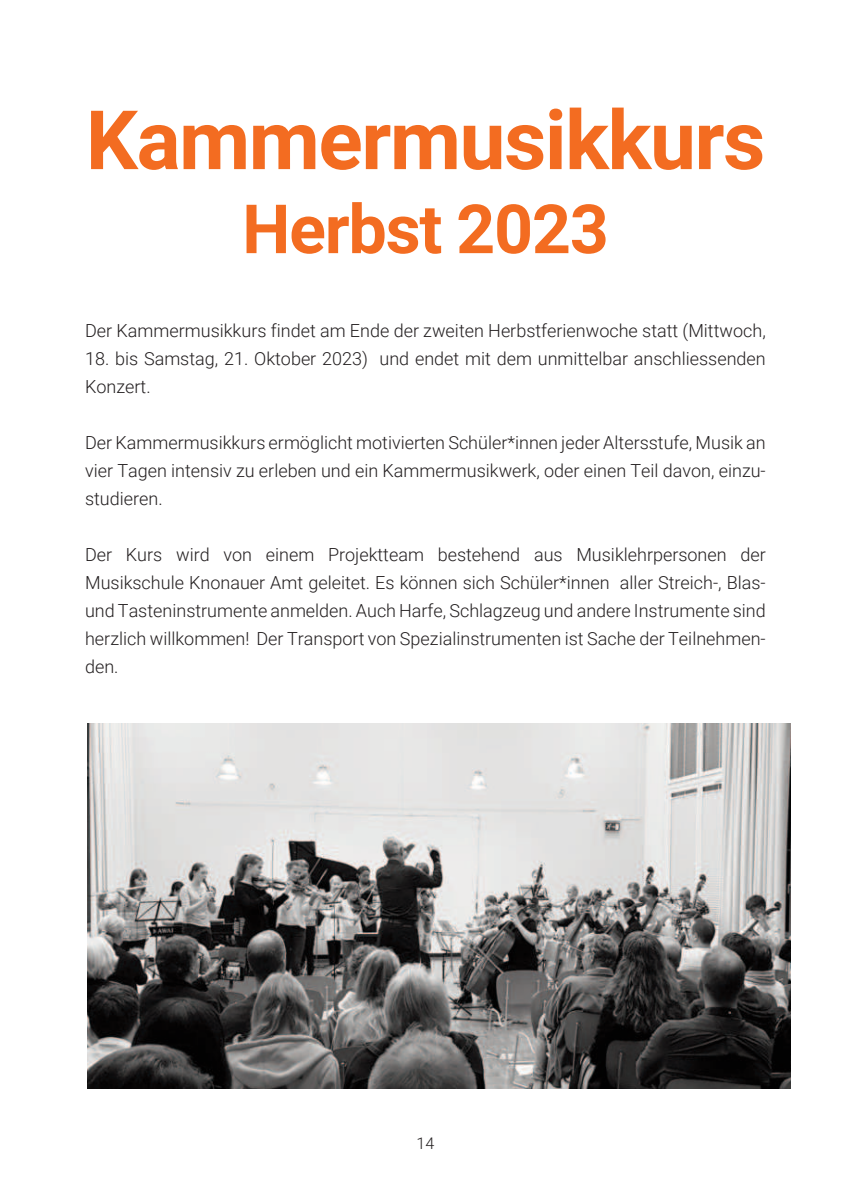
<style>
.page{position:relative;width:851px;height:1191px;background:#fff}
.page>*{position:absolute;margin:0;border:0;box-sizing:border-box;transform-origin:0 0}
.t1{font:700 82px "Roboto";letter-spacing:-.015em;color:#f36c21}
.t2{font:700 68px "Roboto";letter-spacing:-.015em;color:#f36c21}
.t3{font:300 18px/28px "Roboto";color:#231f20;text-align:justify}
.t4{font:300 16px "Roboto";color:#231f20}
</style>
<div class="page">
<img style="left:88px;top:723px;width:702px;height:366px">
<h1 class="t1" style="left:86px;top:104px;width:680px">Kammermusikkurs</h1>
<h2 class="t2" style="left:242px;top:199px;width:368px">Herbst 2023</h2>
<p class="t3" style="left:85px;top:318px;width:682px">Der Kammermusikkurs findet am Ende der zweiten Herbstferienwoche statt (Mittwoch,</p>
<p class="t3" style="left:85px;top:346px;width:682px">18. bis Samstag, 21. Oktober 2023) und endet mit dem unmittelbar anschliessenden<br>Konzert.</p>
<p class="t3" style="left:85px;top:430px;width:682px">Der Kammermusikkurs ermˆglicht motivierten Sch¸ler*innen jeder Altersstufe, Musik an vier Tagen intensiv zu erleben und ein Kammermusikwerk, oder einen Teil davon, einzu&shy;studieren.</p>
<p class="t3" style="left:85px;top:542px;width:682px">Der Kurs wird von einem Projektteam bestehend aus Musiklehrpersonen der Musikschule Knonauer Amt geleitet. Es kˆnnen sich Sch¸ler*innen aller Streich-, Blas&shy;und Tasteninstrumente anmelden. Auch Harfe, Schlagzeug und andere Instrumente sind herzlich willkommen! Der Transport von Spezialinstrumenten ist Sache der Teilnehmen&shy;den.</p>
<p class="t4" style="left:416px;top:1136px;width:19px">14</p>
</div>
